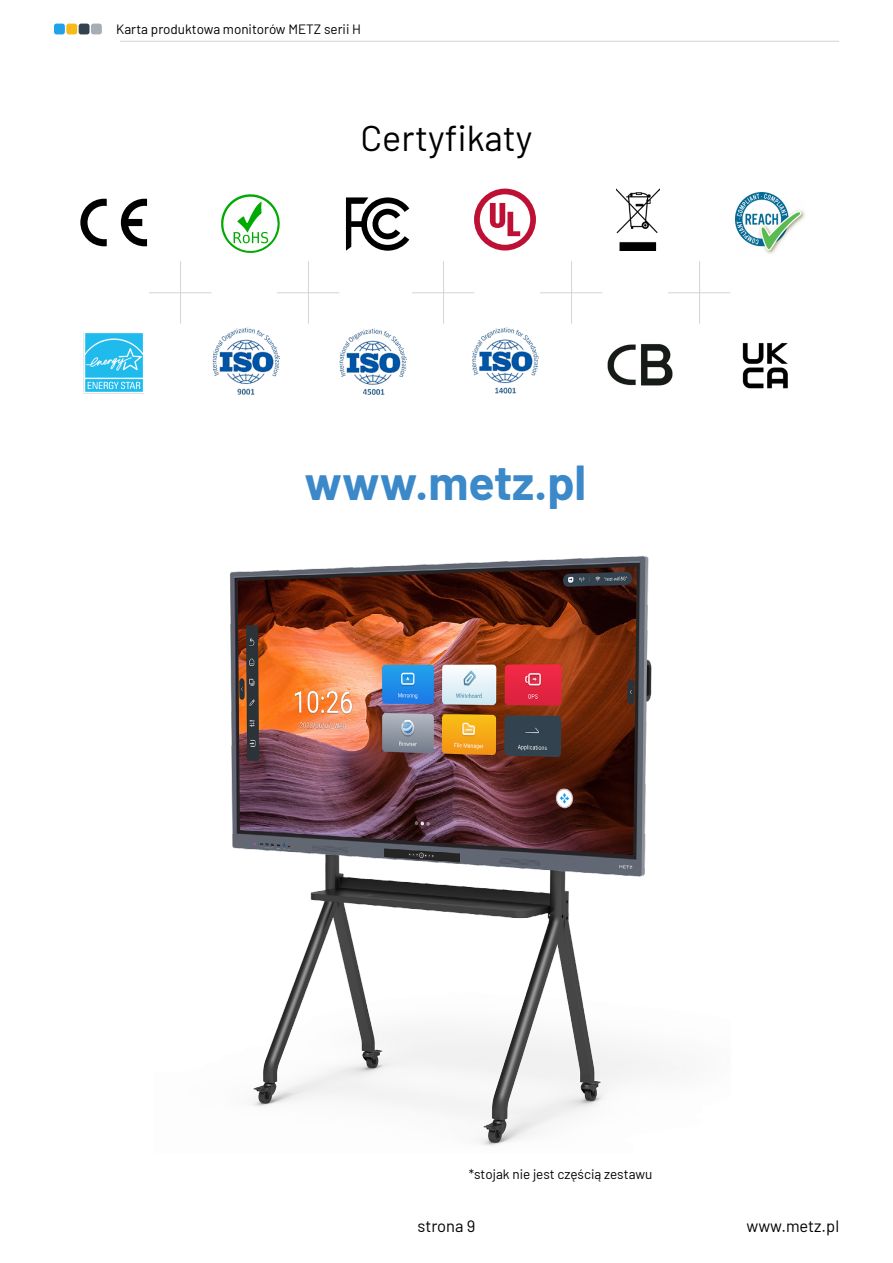
<style>
.page{position:relative;width:893px;height:1263px;background:#fff}
.page>*{position:absolute;margin:0;border:0;box-sizing:border-box;transform-origin:0 0}
.t1{font:700 48px "Barlow";color:#3c89c9}
.t2{font:36px "Barlow";color:#000}
.t3{font:16.5px "Barlow";color:#000}
.t4{font:13.5px "Barlow";color:#000}
</style>
<div class="page">
<div style="left:54px;top:24px;width:11px;height:10px;background:#22a2eb;border-radius:3px"></div>
<div style="left:66px;top:24px;width:11px;height:10px;background:#f8ba17;border-radius:3px"></div>
<div style="left:79px;top:24px;width:11px;height:10px;background:#32424f;border-radius:3px"></div>
<div style="left:91px;top:24px;width:11px;height:10px;background:#a6adb7;border-radius:3px"></div>
<hr style="left:120px;top:41px;width:719px;height:1px;background:#d4d4d4">
<svg style="left:121px;top:199px;width:26px;height:47px"></svg>
<svg style="left:80px;top:199px;width:27px;height:47px"></svg>
<svg style="left:221px;top:194px;width:59px;height:59px"></svg>
<svg style="left:346px;top:197px;width:63px;height:54px"></svg>
<div style="left:474px;top:189px;width:62px;height:62px;background:#be0f34;border-radius:50%"></div>
<div style="left:480px;top:194px;width:50px;height:51px;background:#fff;border-radius:50%"></div>
<svg style="left:490px;top:203px;width:30px;height:33px"></svg>
<img style="left:616px;top:189px;width:44px;height:62px">
<img style="left:84px;top:333px;width:60px;height:61px">
<img style="left:212px;top:328px;width:68px;height:67px">
<img style="left:339px;top:329px;width:67px;height:66px">
<img style="left:473px;top:328px;width:66px;height:66px">
<img style="left:607px;top:344px;width:66px;height:42px">
<img style="left:743px;top:343px;width:45px;height:45px">
<img style="left:735px;top:193px;width:70px;height:61px">
<hr style="left:180px;top:261px;width:1px;height:63px;background:#d4d4d4">
<hr style="left:149px;top:292px;width:62px;height:1px;background:#d4d4d4">
<hr style="left:308px;top:261px;width:1px;height:63px;background:#d4d4d4">
<hr style="left:277px;top:292px;width:62px;height:1px;background:#d4d4d4">
<hr style="left:443px;top:261px;width:1px;height:63px;background:#d4d4d4">
<hr style="left:412px;top:292px;width:62px;height:1px;background:#d4d4d4">
<hr style="left:571px;top:261px;width:1px;height:63px;background:#d4d4d4">
<hr style="left:540px;top:292px;width:62px;height:1px;background:#d4d4d4">
<hr style="left:699px;top:261px;width:1px;height:63px;background:#d4d4d4">
<hr style="left:668px;top:292px;width:62px;height:1px;background:#d4d4d4">
<img style="left:230px;top:556px;width:430px;height:590px">
<p class="t4" style="left:116px;top:20px;width:246px">Karta produktowa monitorów METZ serii H</p>
<h2 class="t2" style="left:360px;top:112px;width:174px">Certyfikaty</h2>
<h1 class="t1" style="left:304px;top:447px;width:283px">www.metz.pl</h1>
<p class="t4" style="left:469px;top:1164px;width:185px">*stojak nie jest częścią zestawu</p>
<p class="t3" style="left:417px;top:1214px;width:60px">strona 9</p>
<p class="t3" style="left:746px;top:1214px;width:94px">www.metz.pl</p>
</div>
